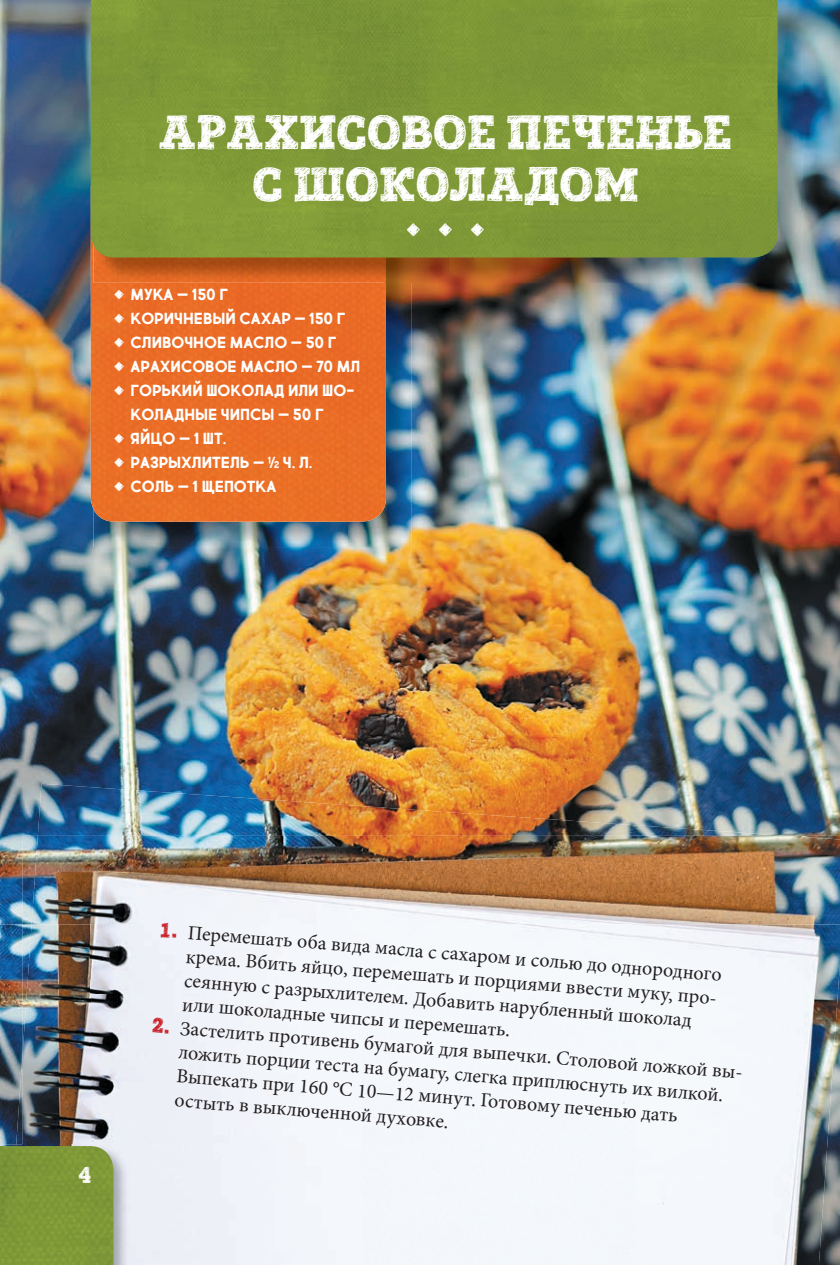
<style>
.page{position:relative;width:840px;height:1265px;background:#fff}
.page>*{position:absolute;margin:0;border:0;box-sizing:border-box;transform-origin:0 0}
.t1{font:46px/52px "Posterizer KG Sketch";color:#fff;text-align:center}
.t2{font:22px "Posterizer KG Sketch";color:#fff}
.t3{font:20px/24.2px "Minion Pro";color:#231f20}
.t4{font:700 16px/24px "Market Fresh";color:#fff}
.s1{font-family:"Posterizer KG Sketch";color:#c8242b}
</style>
<div class="page">
<img style="left:0;top:0;width:839px;height:924px">
<img style="left:0;top:924px;width:90px;height:220px">
<img style="left:348px;top:283px;width:63px;height:264px">
<img style="left:93px;top:521px;width:255px;height:26px">
<div style="left:91px;top:257px;width:295px;height:264px;background:#ea6d26"></div>
<img style="left:23px;top:924px;width:9px;height:127px">
<img style="left:38px;top:783px;width:748px;height:52px">
<img style="left:16px;top:1051px;width:7px;height:93px">
<img style="left:32px;top:835px;width:807px;height:89px">
<img style="left:90px;top:924px;width:749px;height:340px">
<img style="left:448px;top:3px;width:354px;height:280px">
<img style="left:411px;top:257px;width:37px;height:26px">
<img style="left:386px;top:257px;width:25px;height:26px">
<img style="left:93px;top:257px;width:293px;height:26px">
<div style="left:91px;top:0;width:686px;height:257px;background:#7e9838"></div>
<img style="left:8px;top:1144px;width:121px;height:120px">
<div style="left:0;top:1145px;width:113px;height:119px;background:#7e9837"></div>
<h1 class="t1" style="left:159px;top:107px;width:574px">АРАХИСОВОЕ ПЕЧЕНЬЕ<br>С ШОКОЛАДОМ</h1>
<p class="t4" style="left:130px;top:282px;width:231px">Мука — 150 г<br>Коричневый сахар — 150 г<br>Сливочное масло — 50 г<br>Арахисовое масло — 70 мл<br>Горький шоколад или шо&shy;коладные чипсы — 50 г<br>Яйцо — 1 шт.<br>Разрыхлитель — ½ ч. л.<br>Соль — 1 щепотка</p>
<p class="t2" style="left:79px;top:1160px;width:15px">4</p>
<p class="t3" style="left:189px;top:918px;width:536px;text-indent:-29px;rotate:5deg"><span class="s1">1.</span> Перемешать оба вида масла с сахаром и солью до однородного крема. Вбить яйцо, перемешать и порциями ввести муку, про&shy;сеянную с разрыхлителем. Добавить нарубленный шоколад или шоколадные чипсы и перемешать.</p>
<p class="t3" style="left:182px;top:1013px;width:567px;text-indent:-29px;rotate:5deg"><span class="s1">2.</span> Застелить противень бумагой для выпечки. Столовой ложкой вы&shy;ложить порции теста на бумагу, слегка приплюснуть их вилкой.<br>Выпекать при 160 °С 10—12 минут. Готовому печенью дать остыть в выключенной духовке.</p>
</div>
